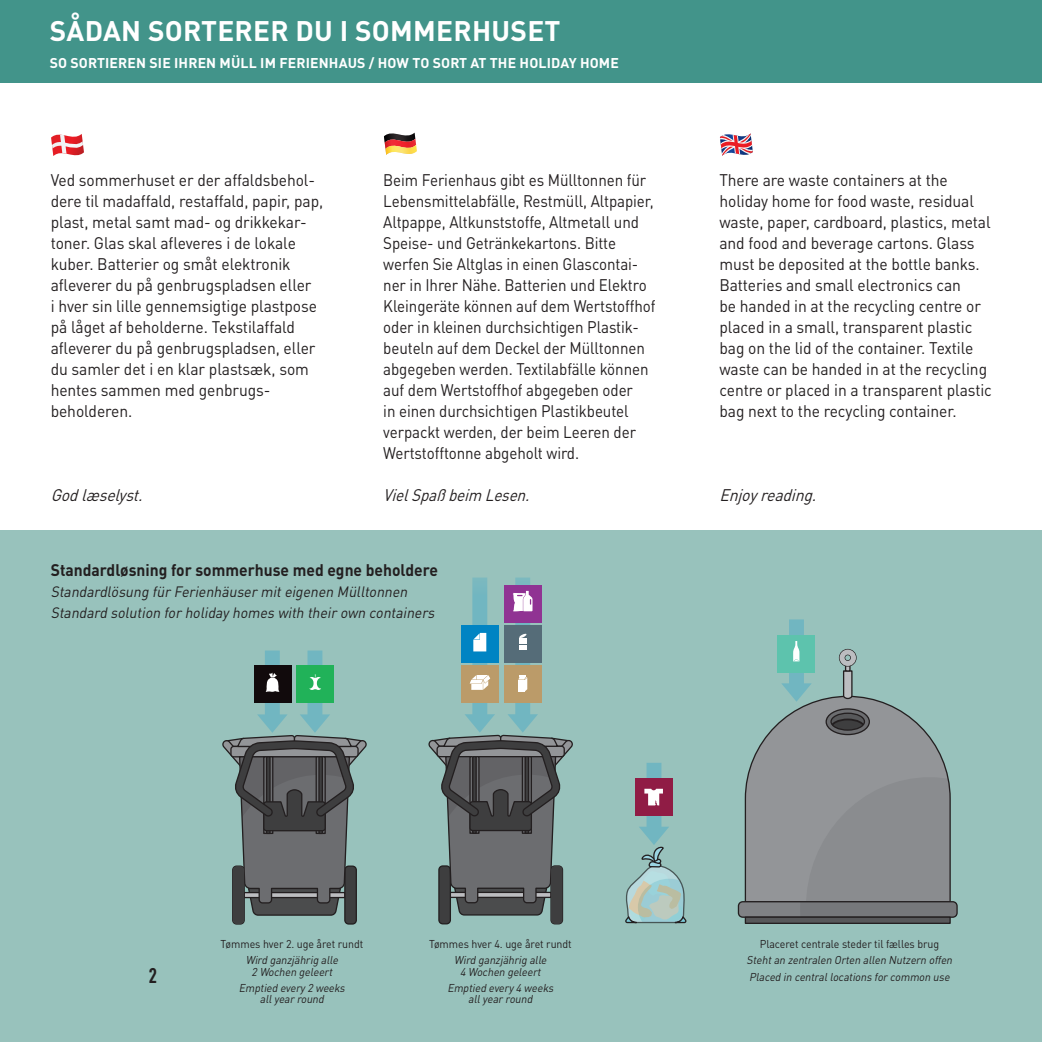
<style>
.page{position:relative;width:1042px;height:1042px;background:#fff}
.page>*{position:absolute;margin:0;border:0;box-sizing:border-box;transform-origin:0 0}
.t1{font:700 28px "DINOT";letter-spacing:.01em;color:#fff}
.t2{font:21px "DIN Engschrift Std";color:#231f20;scale:1.05 1}
.t3{font:16.62px/21px "DINOT";letter-spacing:-.005em;color:#231f20;scale:.94 1}
.t4{font:16.62px/21px "DINOT";letter-spacing:-.005em;color:#231f20;scale:.91 1}
.t5{font:700 16.62px "DINOT";color:#231f20;scale:.94 1}
.t6{font:italic 16.62px "DINOT";color:#231f20;scale:.94 1}
.t7{font:italic 16.62px "DINOT";color:#231f20;scale:.91 1}
.t8{font:italic 14.88px/21px "DINOT";color:#231f20;scale:.94 1}
.t9{font:700 14px "DINOT";letter-spacing:.01em;color:#fff}
.t10{font:italic 11.2px/11.2px "DINOT";color:#231f20;text-align:center;scale:.94 1}
.t11{font:11.2px "DINOT";letter-spacing:-.005em;color:#231f20;scale:.94 1}
</style>
<div class="page">
<div style="left:0;top:0;width:1042px;height:83px;background:#42948a"></div>
<div style="left:0;top:531px;width:1041px;height:511px;background:#98c2bc"></div>
<svg style="left:789px;top:619px;width:15px;height:16px"></svg>
<div style="left:778px;top:635px;width:37px;height:37px;background:#5dc3ad"></div>
<div style="left:745px;top:917px;width:205px;height:6px;background:#57585a"></div>
<div style="left:745px;top:916px;width:206px;height:8px;border:1px solid #231f20"></div>
<svg style="left:464px;top:577px;width:31px;height:155px"></svg>
<svg style="left:507px;top:577px;width:31px;height:155px"></svg>
<div style="left:461px;top:625px;width:37px;height:37px;background:#0084c3"></div>
<svg style="left:473px;top:633px;width:13px;height:18px"></svg>
<div style="left:461px;top:666px;width:37px;height:37px;background:#bb9b69"></div>
<svg style="left:470px;top:675px;width:20px;height:15px"></svg>
<div style="left:504px;top:665px;width:37px;height:38px;background:#bb9b69"></div>
<svg style="left:518px;top:675px;width:9px;height:16px"></svg>
<div style="left:504px;top:625px;width:37px;height:37px;background:#556c78"></div>
<svg style="left:519px;top:633px;width:8px;height:16px"></svg>
<div style="left:504px;top:585px;width:37px;height:37px;background:#903393"></div>
<svg style="left:513px;top:591px;width:19px;height:20px"></svg>
<svg style="left:639px;top:763px;width:30px;height:81px"></svg>
<div style="left:635px;top:778px;width:37px;height:38px;background:#901c45"></div>
<svg style="left:644px;top:789px;width:19px;height:16px"></svg>
<svg style="left:625px;top:844px;width:62px;height:80px"></svg>
<svg style="left:257px;top:650px;width:31px;height:83px"></svg>
<svg style="left:300px;top:650px;width:30px;height:83px"></svg>
<div style="left:254px;top:666px;width:37px;height:37px;background:#110a0c"></div>
<svg style="left:266px;top:672px;width:13px;height:20px"></svg>
<div style="left:297px;top:666px;width:37px;height:37px;background:#21b259"></div>
<svg style="left:309px;top:674px;width:12px;height:16px"></svg>
<svg style="left:51px;top:134px;width:33px;height:22px"></svg>
<svg style="left:720px;top:133px;width:33px;height:23px"></svg>
<svg style="left:384px;top:132px;width:33px;height:23px"></svg>
<svg style="left:222px;top:735px;width:144px;height:190px"></svg>
<svg style="left:428px;top:734px;width:145px;height:191px"></svg>
<svg style="left:737px;top:641px;width:221px;height:277px"></svg>
<h1 class="t1" style="left:50px;top:9px;width:512px">SÅDAN SORTERER DU I SOMMERHUSET</h1>
<p class="t9" style="left:50px;top:51px;width:571px">SO SORTIEREN SIE IHREN MÜLL IM FERIENHAUS / HOW TO SORT AT THE HOLIDAY HOME</p>
<p class="t3" style="left:51px;top:169px;width:291px">Ved sommerhuset er der affaldsbehol&shy;dere til madaffald, restaffald, papir, pap, plast, metal samt mad- og drikkekar&shy;toner. Glas skal afleveres i de lokale kuber. Batterier og småt elektronik afleverer du på genbrugspladsen eller<br>i hver sin lille gennemsigtige plastpose på låget af beholderne. Tekstilaffald afleverer du på genbrugspladsen, eller du samler det i en klar plastsæk, som hentes sammen med genbrugs&shy;beholderen.</p>
<p class="t6" style="left:51px;top:483px;width:106px">Godlæselyst.</p>
<p class="t4" style="left:383px;top:169px;width:301px">Beim Ferienhaus gibt es Mülltonnen für Lebensmittelabfälle, Restmüll, Altpapier, Altpappe, Altkunststoffe, Altmetall und Speise- und Getränkekartons. Bitte werfen Sie Altglas in einen Glascontai&shy;ner in Ihrer Nähe. Batterien und Elektro Kleingeräte können auf dem Wertstoffhof oder in kleinen durchsichtigen Plastik&shy;beuteln auf dem Deckel der Mülltonnen abgegeben werden. Textilabfälle können auf dem Wertstoffhof abgegeben oder<br>in einen durchsichtigen Plastikbeutel verpackt werden, der beim Leeren der Wertstofftonne abgeholt wird.</p>
<p class="t7" style="left:383px;top:483px;width:169px">VielSpaßbeim Lesen.</p>
<h2 class="t5" style="left:51px;top:557px;width:413px">Standardløsning for sommerhuse med egne beholdere</h2>
<p class="t8" style="left:51px;top:580px;width:413px">Standardlösung fürFerienhäusermiteigenen Mülltonnen<br>Standard solution forholidayhomes with theirown containers</p>
<p class="t3" style="left:719px;top:169px;width:291px">There are waste containers at the holiday home for food waste, residual waste, paper, cardboard, plastics, metal and food and beverage cartons. Glass must be deposited at the bottle banks.<br>Batteries and small electronics can<br>be handed in at the recycling centre or placed in a small, transparent plastic bag on the lid of the container. Textile waste can be handed in at the recycling centre or placed in a transparent plastic bag next to the recycling container.</p>
<p class="t6" style="left:719px;top:483px;width:111px">Enjoyreading.</p>
<p class="t2" style="left:149px;top:963px;width:9px">2</p>
<p class="t11" style="left:221px;top:935px;width:153px">Tømmes hver 2. uge året rundt</p>
<p class="t10" style="left:246px;top:954px;width:103px">Wird ganzjährig alle<br>2 Wochen geleert</p>
<p class="t10" style="left:239px;top:982px;width:117px">Emptied every2 weeks allyearround</p>
<p class="t11" style="left:429px;top:935px;width:153px">Tømmes hver 4. uge året rundt</p>
<p class="t10" style="left:454px;top:954px;width:103px">Wird ganzjährig alle<br>4 Wochen geleert</p>
<p class="t10" style="left:447px;top:982px;width:117px">Emptied every4 weeks allyearround</p>
<p class="t11" style="left:760px;top:935px;width:192px">Placeret centrale steder til fælles brug</p>
<p class="t10" style="left:746px;top:951px;width:223px;line-height:16.4px;text-align:left">Stehtan zentralen Orten allen Nutzern offen<br>Placed in centrallocationsforcommon use</p>
</div>
